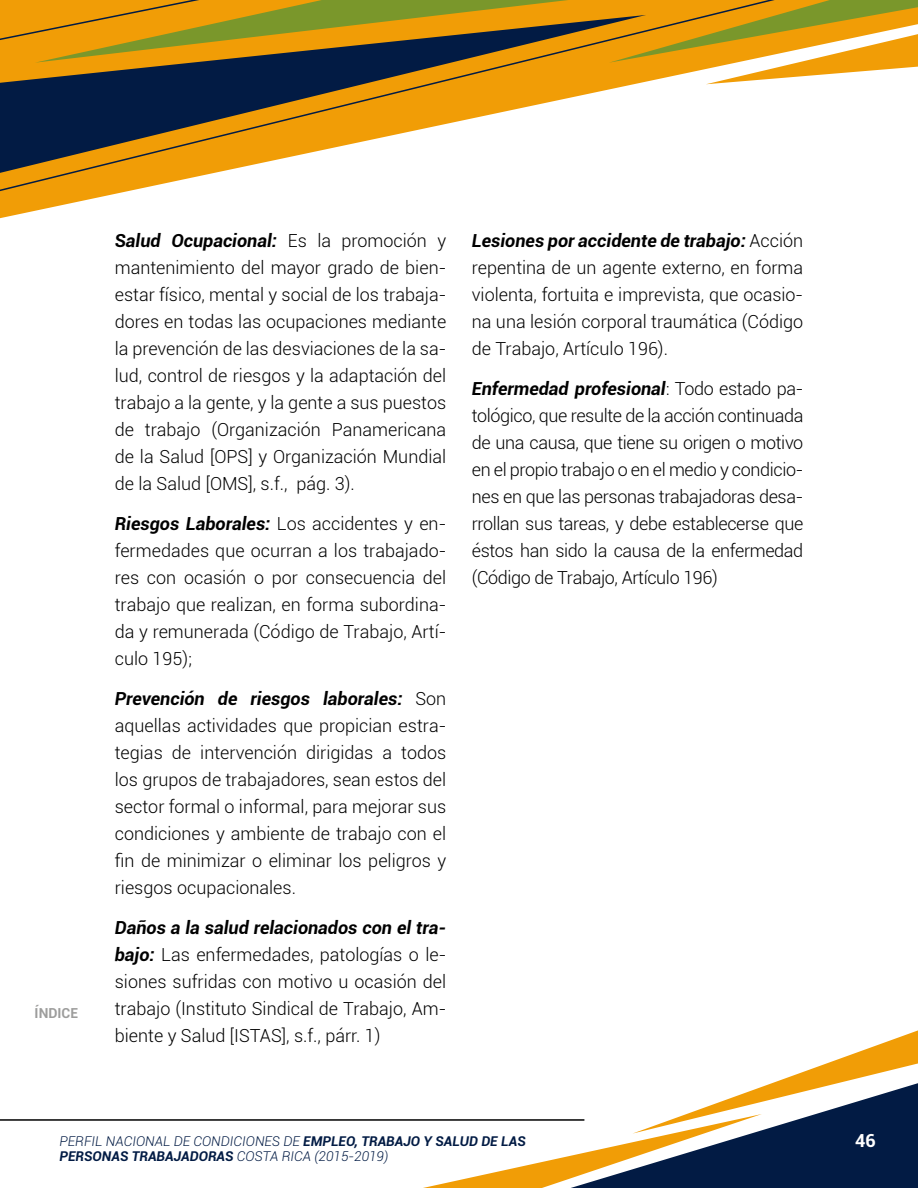
<style>
.page{position:relative;width:918px;height:1188px;background:#fff}
.page>*{position:absolute;margin:0;border:0;box-sizing:border-box;transform-origin:0 0}
.t1{font:300 18px/27px "Roboto";color:#000;text-align:justify}
.t2{font:700 18px "Roboto";color:#fff}
.t3{font:700 13.8px "Roboto";color:#9d9d9c}
.t4{font:italic 300 13.5px/15px "Roboto";color:#021b44}
.s1{font-weight:700;font-style:italic}
.s2{font-weight:700}
</style>
<div class="page">
<svg style="left:0;top:200px;width:86px;height:19px"></svg>
<svg style="left:0;top:84px;width:709px;height:116px"></svg>
<svg style="left:0;top:84px;width:646px;height:94px"></svg>
<svg style="left:0;top:0;width:918px;height:84px;background:#b58b26"></svg>
<svg style="left:423px;top:1030px;width:495px;height:158px"></svg>
<hr style="left:0;top:1119px;width:584px;height:2px;background:#000">
<p class="t3" style="left:35px;top:1004px;width:45px">ÍNDICE</p>
<p class="t1" style="left:115px;top:227px;width:333px"><span class="s1">Salud Ocupacional:</span> Es la promoción y mantenimiento del mayor grado de bien&shy;estar físico, mental y social de los trabaja&shy;dores en todas las ocupaciones mediante la prevención de las desviaciones de la sa&shy;lud, control de riesgos y la adaptación del trabajo a la gente, y la gente a sus puestos de trabajo (Organización Panamericana de la Salud [OPS] y Organización Mundial de la Salud [OMS], s.f., pág. 3).</p>
<p class="t1" style="left:115px;top:510px;width:333px"><span class="s1">Riesgos Laborales:</span> Los accidentes y en&shy;fermedades que ocurran a los trabajado&shy;res con ocasión o por consecuencia del trabajo que realizan, en forma subordina&shy;da y remunerada (Código de Trabajo, Artí&shy;culo 195);</p>
<p class="t1" style="left:115px;top:684px;width:333px"><span class="s1">Prevención de riesgos laborales:</span> Son aquellas actividades que propician estra&shy;tegias de intervención dirigidas a todos los grupos de trabajadores, sean estos del sector formal o informal, para mejorar sus condiciones y ambiente de trabajo con el fin de minimizar o eliminar los peligros y riesgos ocupacionales.</p>
<p class="t1" style="left:115px;top:913px;width:333px"><span class="s1">Daños a la salud relacionados con el tra&shy;bajo:</span> Las enfermedades, patologías o le&shy;siones sufridas con motivo u ocasión del trabajo (Instituto Sindical de Trabajo, Am&shy;biente y Salud [ISTAS], s.f., párr. 1)</p>
<p class="t1" style="left:472px;top:227px;width:333px"><span class="s1">Lesiones por accidente de trabajo:</span> Acción repentina de un agente externo, en forma violenta, fortuita e imprevista, que ocasio&shy;na una lesión corporal traumática (Código de Trabajo, Artículo 196).</p>
<p class="t1" style="left:472px;top:375px;width:333px"><span class="s1">Enfermedad profesional</span>: Todo estado pa&shy;tológico, que resulte de la acción continuada de una causa, que tiene su origen o motivo en el propio trabajo o en el medio y condicio&shy;nes en que las personas trabajadoras desa&shy;rrollan sus tareas, y debe establecerse que éstos han sido la causa de la enfermedad (Código de Trabajo, Artículo 196)</p>
<p class="t4" style="left:60px;top:1133px;width:468px">PERFIL NACIONAL DE CONDICIONES DE <span class="s2">EMPLEO, TRABAJO Y SALUD DE LAS<br>PERSONAS TRABAJADORAS</span> COSTA RICA (2015-2019)</p>
<p class="t2" style="left:855px;top:1128px;width:22px">46</p>
</div>
